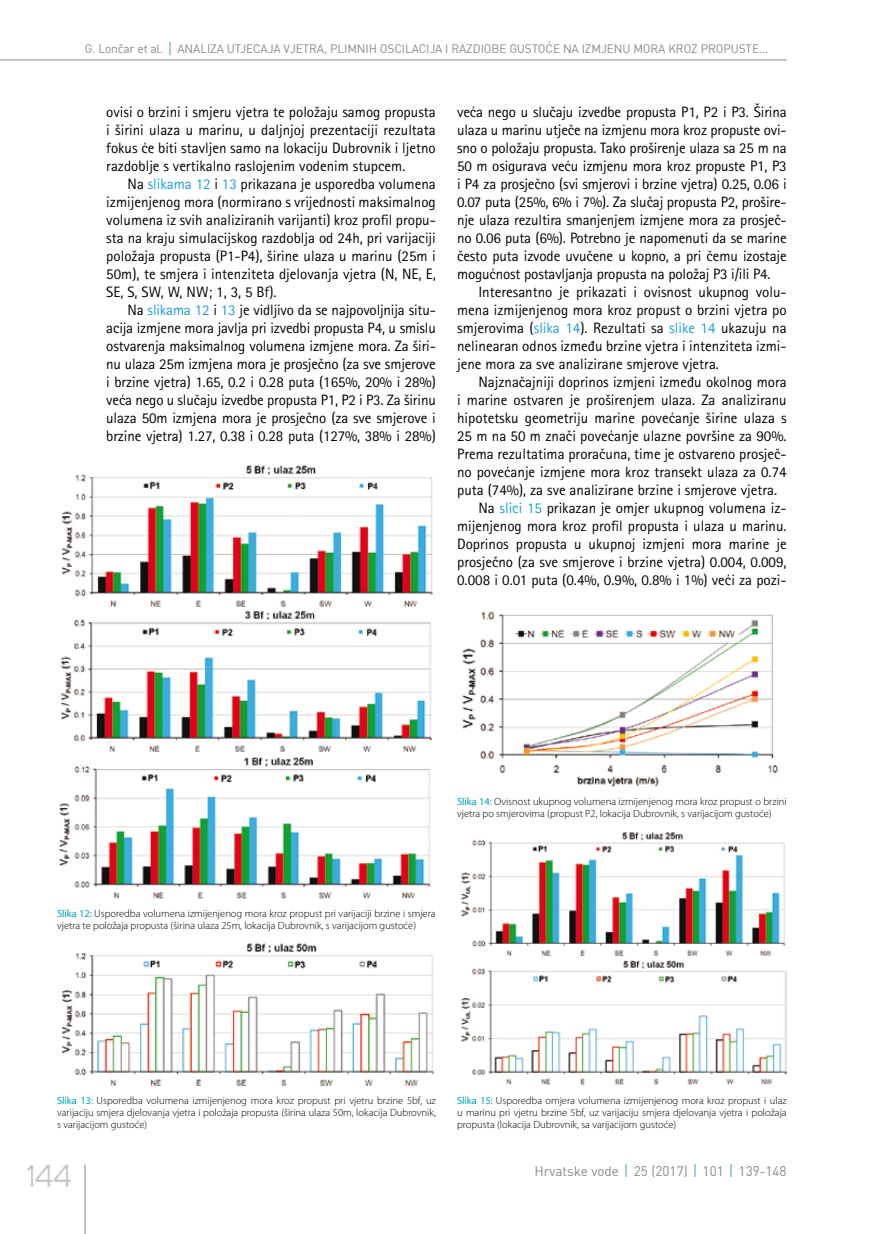
<style>
.page{position:relative;width:893px;height:1234px;background:#fff}
.page>*{position:absolute;margin:0;border:0;box-sizing:border-box;transform-origin:0 0}
.t1{font:300 36px "Teen";color:#c6c7c8}
.t2{font:15px/18px "Rotis Sans Serifklemy";color:#000;text-align:justify}
.t3{font:13.5px "DIN";color:#87888a}
.t4{font:12px "DIN";letter-spacing:-.01em;color:#87888a}
.t5{font:300 10.5px/12px "Myriad Pro";color:#000}
.s1{color:#1c9dd8}
.s2{font-weight:400;color:#00a5b7}
</style>
<div class="page">
<hr style="left:85px;top:1164px;width:1px;height:69px;background:#87888a">
<hr style="left:0;top:60px;width:787px;height:1px;background:#87888a">
<svg style="left:626px;top:1164px;width:1px;height:12px"></svg>
<svg style="left:694px;top:1164px;width:2px;height:12px"></svg>
<svg style="left:730px;top:1164px;width:2px;height:12px"></svg>
<svg style="left:170px;top:42px;width:1px;height:12px"></svg>
<img style="left:59px;top:465px;width:374px;height:434px">
<img style="left:61px;top:943px;width:373px;height:143px">
<img style="left:462px;top:611px;width:317px;height:176px">
<img style="left:461px;top:832px;width:326px;height:253px">
<p class="t4" style="left:85px;top:41px;width:184px">G. LONČAR ET AL. ANALIZA UTJ ECAJA</p>
<p class="t4" style="left:284px;top:41px;width:441px">VJ ETRA, PLIMNIH OSCILACIJA I RAZDIOBE GUSTOĆE NA IZMJ ENU MORA KROZ PROPU</p>
<p class="t4" style="left:739px;top:41px;width:31px">STE...</p>
<p class="t2" style="left:106px;top:102px;width:331px">ovisi o brzini i smjeru vjetra te položaju samog propusta i širini ulaza u marinu, u daljnjoj prezentaciji rezultata fokus će biti stavljen samo na lokaciju Dubrovnik i ljetno razdoblje s vertikalno raslojenim vodenim stupcem.</p>
<p class="t2" style="left:106px;top:174px;width:331px;text-indent:21px">Na <span class="s1">slikama 12</span> i <span class="s1">13</span> prikazana je usporedba volumena izmijenjenog mora (normirano s vrijednosti maksimalnog volumena iz svih analiziranih varijanti) kroz profil propu&shy;sta na kraju simulacijskog razdoblja od 24h, pri varijaciji položaja propusta (P1-P4), širine ulaza u marinu (25m i 50m), te smjera i intenziteta djelovanja vjetra (N, NE, E, SE, S, SW, W, NW; 1, 3, 5 Bf).</p>
<p class="t2" style="left:106px;top:300px;width:331px;text-indent:21px">Na <span class="s1">slikama 12</span> i <span class="s1">13</span> je vidljivo da se najpovoljnija situ&shy;acija izmjene mora javlja pri izvedbi propusta P4, u smislu ostvarenja maksimalnog volumena izmjene mora. Za širi&shy;nu ulaza 25m izmjena mora je prosječno (za sve smjerove i brzine vjetra) 1.65, 0.2 i 0.28 puta (165%, 20% i 28%) veća nego u slučaju izvedbe propusta P1, P2 i P3. Za širinu ulaza 50m izmjena mora je prosječno (za sve smjerove i brzine vjetra) 1.27, 0.38 i 0.28 puta (127%, 38% i 28%)</p>
<p class="t2" style="left:457px;top:102px;width:331px">veća nego u slučaju izvedbe propusta P1, P2 i P3. Širina ulaza u marinu utječe na izmjenu mora kroz propuste ovi&shy;sno o položaju propusta. Tako proširenje ulaza sa 25 m na 50 m osigurava veću izmjenu mora kroz propuste P1, P3 i P4 za prosječno (svi smjerovi i brzine vjetra) 0.25, 0.06 i 0.07 puta (25%, 6% i 7%). Za slučaj propusta P2, prošire&shy;nje ulaza rezultira smanjenjem izmjene mora za prosječ&shy;no 0.06 puta (6%). Potrebno je napomenuti da se marine često puta izvode uvučene u kopno, a pri čemu izostaje mogućnost postavljanja propusta na položaj P3 i/ili P4.</p>
<p class="t2" style="left:457px;top:282px;width:331px;text-indent:21px">Interesantno je prikazati i ovisnost ukupnog volu&shy;mena izmijenjenog mora kroz propust o brzini vjetra po smjerovima (<span class="s1">slika 14</span>). Rezultati sa <span class="s1">slike 14</span> ukazuju na nelinearan odnos između brzine vjetra i intenziteta izmi&shy;jene mora za sve analizirane smjerove vjetra.</p>
<p class="t2" style="left:478px;top:372px;width:310px">Najznačajniji doprinos izmjeni između okolnog mora</p>
<p class="t2" style="left:457px;top:390px;width:331px">i marine ostvaren je proširenjem ulaza. Za analiziranu</p>
<p class="t2" style="left:457px;top:408px;width:331px">hipotetsku geometriju marine povećanje širine ulaza s</p>
<p class="t2" style="left:457px;top:426px;width:331px">25 m na 50 m znači povećanje ulazne površine za 90%.</p>
<p class="t2" style="left:457px;top:444px;width:331px">Prema rezultatima proračuna, time je ostvareno prosječ-</p>
<p class="t2" style="left:457px;top:462px;width:331px">no povećanje izmjene mora kroz transekt ulaza za 0.74</p>
<p class="t2" style="left:457px;top:480px;width:321px">puta (74%), za sve analizirane brzine i smjerove vjetra.</p>
<p class="t2" style="left:478px;top:498px;width:310px">Na <span class="s1">slici 15</span> prikazan je omjer ukupnog volumena iz-</p>
<p class="t2" style="left:457px;top:516px;width:331px">mijenjenog mora kroz profil propusta i ulaza u marinu.</p>
<p class="t2" style="left:457px;top:534px;width:331px">Doprinos propusta u ukupnoj izmjeni mora marine je</p>
<p class="t2" style="left:457px;top:552px;width:331px">prosječno (za sve smjerove i brzine vjetra) 0.004, 0.009,</p>
<p class="t2" style="left:457px;top:570px;width:331px">0.008 i 0.01 puta (0.4%, 0.9%, 0.8% i 1%) veći za pozi-</p>
<p class="t5" style="left:457px;top:795px;width:331px"><span class="s2">Slika 14:</span> Ovisnost ukupnog volumena izmijenjenog mora kroz propust o brzini vjetra po smjerovima (propust P2, lokacija Dubrovnik, s varijacijom gustoće)</p>
<p class="t5" style="left:57px;top:907px;width:380px"><span class="s2">Slika 12:</span> Usporedba volumena izmijenjenog mora kroz propust pri varijaciji brzine i smjera vjetra te položaja propusta (širina ulaza 25m, lokacija Dubrovnik, s varijacijom gustoće)</p>
<p class="t5" style="left:57px;top:1093px;width:380px;text-align:justify"><span class="s2">Slika 13:</span> Usporedba volumena izmijenjenog mora kroz propust pri vjetru brzine 5bf, uz varijaciju smjera djelovanja vjetra i položaja propusta (širina ulaza 50m, lokacija Dubrovnik, s varijacijom gustoće)</p>
<p class="t5" style="left:457px;top:1093px;width:331px;text-align:justify"><span class="s2">Slika 15:</span> Usporedba omjera volumena izmijenjenog mora kroz propust i ulaz u marinu pri vjetru brzine 5bf, uz varijaciju smjera djelovanja vjetra i položaja propusta (lokacija Dubrovnik, sa varijacijom gustoće)</p>
<h1 class="t1" style="left:26px;top:1156px;width:48px">144</h1>
<p class="t3" style="left:534px;top:1161px;width:254px">HRVATSKE VODE 25 (2017) 101 139-148</p>
</div>
